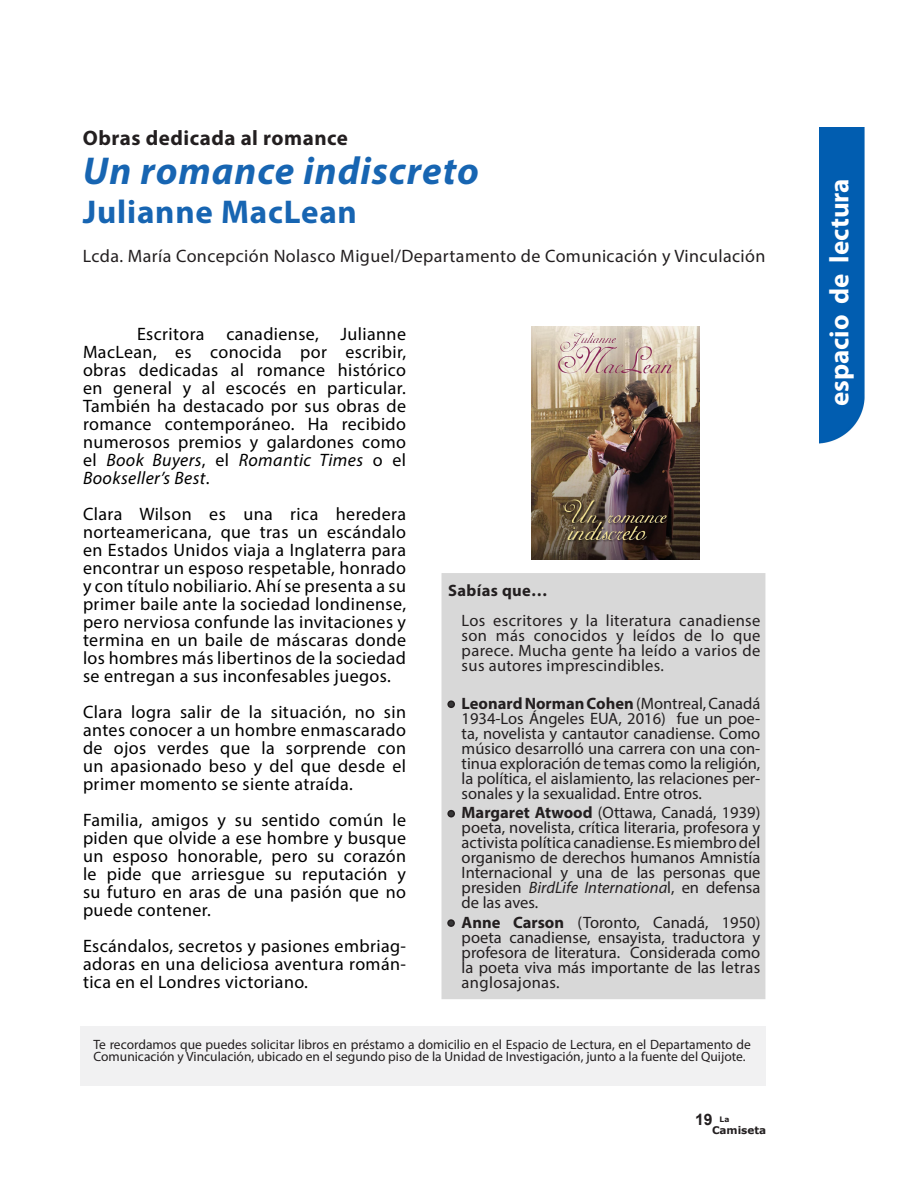
<style>
.page{position:relative;width:918px;height:1188px;background:#fff}
.page>*{position:absolute;margin:0;border:0;box-sizing:border-box;transform-origin:0 0}
.t1{font:italic 700 39px "Myriad Pro";letter-spacing:.025em;color:#1765b2}
.t2{font:700 33px "Myriad Pro";letter-spacing:.025em;color:#1765b2}
.t3{font:700 27px "Myriad Pro";color:#fff}
.t4{font:700 21px "Myriad Pro";letter-spacing:.025em;color:#231f20}
.cuerpo_de_texto{font:18px/18px "Myriad Pro";letter-spacing:.02em;color:#000;text-align:justify}
.Título_3{font:18px "Myriad Pro";letter-spacing:.02em;color:#231f20}
.t5{font:16.5px/15px "Myriad Pro";color:#231f20;text-align:justify}
.t6{font:700 16.5px "Myriad Pro";letter-spacing:.02em;color:#231f20}
.t7{font:700 15.75px "Arial";color:#231f20}
.t8{font:13.5px/12px "Myriad Pro";color:#231f20}
.t9{font:700 10.5px "Verdana";color:#231f20}
.t10{font:700 7.5px "Verdana";color:#231f20}
.s1{font-style:italic}
.s2{font-weight:700}
</style>
<div class="page">
<div style="left:441px;top:573px;width:324px;height:426px;background:#d8d8d8"></div>
<div style="left:819px;top:128px;width:46px;height:316px;background:#015db0"></div>
<div style="left:80px;top:1027px;width:685px;height:59px;background:#f1f1f2"></div>
<div style="left:447px;top:700px;width:8px;height:8px;border:2px solid #231f20;border-radius:50%"></div>
<div style="left:447px;top:810px;width:8px;height:7px;border:2px solid #231f20;border-radius:50%"></div>
<div style="left:447px;top:919px;width:8px;height:8px;border:2px solid #231f20;border-radius:50%"></div>
<img style="left:532px;top:326px;width:167px;height:234px">
<p class="t4" style="left:83px;top:124px;width:267px">Obras dedicada al romance</p>
<p class="t1" style="left:83px;top:145px;width:398px">Un romance indiscreto</p>
<p class="t2" style="left:83px;top:190px;width:276px">Julianne MacLean</p>
<p class="Título_3" style="left:83px;top:245px;width:684px">Lcda. María Concepción Nolasco Miguel/Departamento de Comunicación y Vinculación</p>
<p class="cuerpo_de_texto" style="left:83px;top:324px;width:325px;text-indent:54px">Escritora canadiense, Julianne MacLean, es conocida por escribir, obras dedicadas al romance histórico en general y al escocés en particular.<br>También ha destacado por sus obras de romance contemporáneo. Ha recibido numerosos premios y galardones como el <span class="s1">Book Buyers</span>, el <span class="s1">Romantic Times</span> o el <span class="s1">Bookseller’s Best</span>.</p>
<p class="cuerpo_de_texto" style="left:83px;top:504px;width:325px">Clara Wilson es una rica heredera norteamericana, que tras un escándalo en Estados Unidos viaja a Inglaterra para encontrar un esposo respetable, honrado y con título nobiliario. Ahí se presenta a su primer baile ante la sociedad londinense, pero nerviosa confunde las invitaciones y termina en un baile de máscaras donde los hombres más libertinos de la sociedad se entregan a sus inconfesables juegos.</p>
<p class="cuerpo_de_texto" style="left:83px;top:702px;width:325px">Clara logra salir de la situación, no sin antes conocer a un hombre enmascarado de ojos verdes que la sorprende con un apasionado beso y del que desde el primer momento se siente atraída.</p>
<p class="cuerpo_de_texto" style="left:83px;top:810px;width:325px">Familia, amigos y su sentido común le piden que olvide a ese hombre y busque un esposo honorable, pero su corazón le pide que arriesgue su reputación y su futuro en aras de una pasión que no puede contener.</p>
<p class="cuerpo_de_texto" style="left:83px;top:936px;width:325px">Escándalos, secretos y pasiones embriag&shy;adoras en una deliciosa aventura román&shy;tica en el Londres victoriano.</p>
<p class="t6" style="left:448px;top:579px;width:101px">Sabías que…</p>
<p class="t5" style="left:462px;top:612px;width:300px">Los escritores y la literatura canadiense son más conocidos y leídos de lo que parece. Mucha gente ha leído a varios de sus autores imprescindibles.</p>
<p class="t5" style="left:462px;top:696px;width:300px"><span class="s2">Leonard Norman Cohen</span> (Montreal, Canadá 1934-Los Ángeles EUA, 2016) fue un poe&shy;ta, novelista y cantautor canadiense. Como músico desarrolló una carrera con una con&shy;tinua exploración de temas como la religión, la política, el aislamiento, las relaciones per&shy;sonales y la sexualidad. Entre otros.</p>
<p class="t5" style="left:462px;top:805px;width:300px"><span class="s2">Margaret Atwood</span> (Ottawa, Canadá, 1939) poeta, novelista, crítica literaria, profesora y activista política canadiense. Es miembro del organismo de derechos humanos Amnistía Internacional y una de las personas que presiden <span class="s1">BirdLife Internationa</span>l, en defensa de las aves.</p>
<p class="t5" style="left:462px;top:914px;width:300px"><span class="s2">Anne Carson</span> (Toronto, Canadá, 1950) poeta canadiense, ensayista, traductora y profesora de literatura. Considerada como la poeta viva más importante de las letras anglosajonas.</p>
<p class="t8" style="left:94px;top:1038px;width:659px">Te recordamos que puedes solicitar libros en préstamo a domicilio en el Espacio de Lectura, en el Departamento de<br>Comunicación y Vinculación, ubicado en el segundo piso de la Unidad de Investigación, junto a la fuente del Quijote.</p>
<p class="t7" style="left:695px;top:1109px;width:19px">19</p>
<p class="t10" style="left:720px;top:1114px;width:11px">La</p>
<p class="t9" style="left:712px;top:1123px;width:56px">Camiseta</p>
<p class="t3" style="left:822px;top:406px;width:229px;rotate:-90deg">espacio de lectura</p>
</div>
